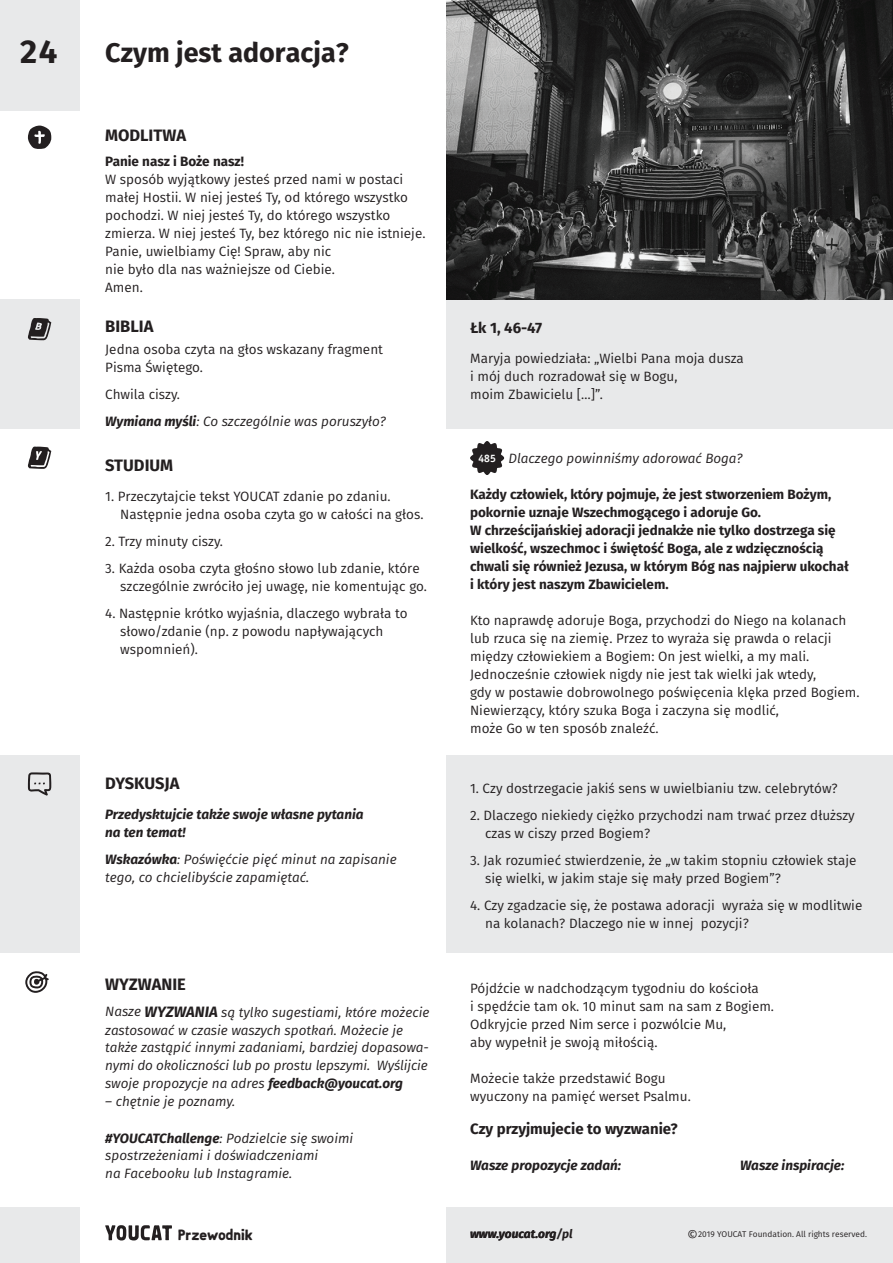
<style>
.page{position:relative;width:893px;height:1263px;background:#fff}
.page>*{position:absolute;margin:0;border:0;box-sizing:border-box;transform-origin:0 0}
.t1{font:700 33px "Fira Sans";color:#231f20}
.t2{font:700 27px "Fira Sans";color:#231f20}
.t3{font:700 16.5px "Fira Sans";color:#231f20}
.t4{font:700 15px "Fira Sans";color:#231f20}
.t5{font:900 14.85px "Rockster";color:#231f20}
.t6{font:13.5px/18px "Fira Sans";color:#231f20}
.t7{font:italic 13.5px/18px "Fira Sans";color:#231f20}
.t8{font:700 13.5px/18px "Fira Sans";color:#231f20}
.t9{font:italic 700 13.5px/18px "Fira Sans";color:#231f20}
.t10{font:italic 700 12px "Fira Sans";color:#231f20}
.t11{font:700 10.8px "Officina Sans ITC Pro";color:#fff}
.t12{font:8.4px "Fira Sans";color:#231f20}
.s1{font-style:normal}
.s2{font-weight:700}
.s3{font-weight:700;font-size:15px}
.s4{font-size:13.5px}
</style>
<div class="page">
<div style="left:0;top:0;width:79px;height:111px;background:#e8e9ea"></div>
<div style="left:446px;top:300px;width:447px;height:129px;background:#e8e9ea"></div>
<div style="left:0;top:300px;width:79px;height:129px;background:#e8e9ea"></div>
<svg style="left:28px;top:446px;width:23px;height:23px"></svg>
<svg style="left:28px;top:126px;width:23px;height:23px"></svg>
<svg style="left:28px;top:318px;width:23px;height:23px"></svg>
<div style="left:446px;top:1207px;width:447px;height:56px;background:#e8e9ea"></div>
<div style="left:0;top:1207px;width:79px;height:56px;background:#e8e9ea"></div>
<div style="left:0;top:755px;width:79px;height:197px;background:#e8e9ea"></div>
<div style="left:446px;top:755px;width:447px;height:197px;background:#e8e9ea"></div>
<svg style="left:28px;top:772px;width:23px;height:24px"></svg>
<svg style="left:25px;top:971px;width:24px;height:22px"></svg>
<svg style="left:470px;top:441px;width:34px;height:34px"></svg>
<svg style="left:105px;top:1225px;width:67px;height:15px"></svg>
<img style="left:446px;top:0;width:447px;height:300px">
<h1 class="t1" style="left:20px;top:24px;width:39px">24</h1>
<h2 class="t2" style="left:105px;top:30px;width:245px">Czym jest adoracja?</h2>
<p class="t3" style="left:105px;top:121px;width:82px">MODLITWA</p>
<p class="t8" style="left:105px;top:152px;width:140px">Panie nasz i Boże nasz!</p>
<p class="t6" style="left:105px;top:172px;width:322px">W sposób wyjątkowy jesteś przed nami w postaci małej Hostii. W niej jesteś Ty, od którego wszystko pochodzi. W niej jesteś Ty, do którego wszystko zmierza. W niej jesteś Ty, bez którego nic nie istnieje.<br>Panie, uwielbiamy Cię! Spraw, aby nic<br>nie było dla nas ważniejsze od Ciebie.<br>Amen.</p>
<p class="t3" style="left:105px;top:313px;width:50px">BIBLIA</p>
<p class="t6" style="left:105px;top:341px;width:279px">Jedna osoba czyta na głos wskazany fragment<br>Pisma Świętego.</p>
<p class="t7" style="left:105px;top:381px;width:282px;line-height:27px"><span class="s1">Chwila ciszy.<br></span><span class="s2">Wymiana myśli</span>: Co szczególnie was poruszyło?</p>
<p class="t3" style="left:105px;top:452px;width:70px">STUDIUM</p>
<p class="t6" style="left:120px;top:489px;width:305px;text-indent:-15px">1. Przeczytajcie tekst YOUCAT zdanie po zdaniu.<br>Następnie jedna osoba czyta go w całości na głos.</p>
<p class="t6" style="left:105px;top:534px;width:119px">2. Trzy minuty ciszy.</p>
<p class="t6" style="left:120px;top:561px;width:308px;text-indent:-15px">3. Każda osoba czyta głośno słowo lub zdanie, które szczególnie zwróciło jej uwagę, nie komentując go.</p>
<p class="t6" style="left:120px;top:606px;width:289px;text-indent:-15px">4. Następnie krótko wyjaśnia, dlaczego wybrała to słowo/zdanie (np. z powodu napływających wspomnień).</p>
<p class="t4" style="left:470px;top:315px;width:74px">Łk 1, 46-47</p>
<p class="t6" style="left:470px;top:351px;width:275px">Maryja powiedziała: „Wielbi Pana moja dusza i mój duch rozradował się w Bogu,<br>moim Zbawicielu […]”.</p>
<p class="t11" style="left:478px;top:452px;width:19px">485</p>
<p class="t7" style="left:509px;top:450px;width:235px">Dlaczego powinniśmy adorować Boga?</p>
<p class="t8" style="left:470px;top:484px;width:380px">Każdy człowiek, który pojmuje, że jest stworzeniem Bożym, pokornie uznaje Wszechmogącego i adoruje Go.<br>W chrześcijańskiej adoracji jednakże nie tylko dostrzega się wielkość, wszechmoc i świętość Boga, ale z wdzięcznością chwali się również Jezusa, w którym Bóg nas najpierw ukochał i który jest naszym Zbawicielem.</p>
<p class="t6" style="left:470px;top:612px;width:391px">Kto naprawdę adoruje Boga, przychodzi do Niego na kolanach lub rzuca się na ziemię. Przez to wyraża się prawda o relacji między człowiekiem a Bogiem: On jest wielki, a my mali.<br>Jednocześnie człowiek nigdy nie jest tak wielki jak wtedy,<br>gdy w postawie dobrowolnego poświęcenia klęka przed Bogiem.<br>Niewierzący, który szuka Boga i zaczyna się modlić,<br>może Go w ten sposób znaleźć.</p>
<p class="t3" style="left:105px;top:769px;width:76px">DYSKUSJA</p>
<p class="t6" style="left:470px;top:781px;width:369px">1. Czy dostrzegacie jakiś sens w uwielbianiu tzw. celebrytów?</p>
<p class="t6" style="left:485px;top:808px;width:371px;text-indent:-15px">2. Dlaczego niekiedy ciężko przychodzi nam trwać przez dłuższy czas w ciszy przed Bogiem?</p>
<p class="t6" style="left:485px;top:853px;width:373px;text-indent:-15px">3. Jak rozumieć stwierdzenie, że „w takim stopniu człowiek staje się wielki, w jakim staje się mały przed Bogiem”?</p>
<p class="t6" style="left:485px;top:898px;width:379px;text-indent:-15px">4. Czy zgadzacie się, że postawa adoracji wyraża się w modlitwie na kolanach? Dlaczego nie w innej pozycji?</p>
<p class="t9" style="left:105px;top:804px;width:260px">Przedysktujcie także swoje własne pytania na ten temat!</p>
<p class="t7" style="left:105px;top:851px;width:293px"><span class="s2">Wskazówka</span>: Poświęćcie pięć minut na zapisanie tego, co chcielibyście zapamiętać.</p>
<p class="t3" style="left:105px;top:970px;width:82px">WYZWANIE</p>
<p class="t7" style="left:105px;top:1004px;width:326px">Nasze <span class="s3">WYZWANIA</span> są tylko sugestiami, które możecie zastosować w czasie waszych spotkań. Możecie je także zastąpić innymi zadaniami, bardziej dopasowa&shy;nymi do okoliczności lub po prostu lepszymi. Wyślijcie swoje propozycje na adres <span class="s2">feedback@youcat.org</span></p>
<p class="t7" style="left:105px;top:1094px;width:132px">– chętnie je poznamy.</p>
<p class="t7" style="left:105px;top:1130px;width:250px"><span class="s2">#YOUCATChallenge</span>: Podzielcie się swoimi spostrzeżeniami i doświadczeniami<br>na Facebooku lub Instagramie.</p>
<p class="t6" style="left:470px;top:980px;width:305px">Pójdźcie w nadchodzącym tygodniu do kościoła<br>i spędźcie tam ok. 10 minut sam na sam z Bogiem.<br>Odkryjcie przed Nim serce i pozwólcie Mu,<br>aby wypełnił je swoją miłością.</p>
<p class="t6" style="left:470px;top:1070px;width:222px">Możecie także przedstawić Bogu wyuczony na pamięć werset Psalmu.</p>
<p class="t4" style="left:470px;top:1116px;width:209px">Czy przyjmujecie to wyzwanie?</p>
<p class="t9" style="left:470px;top:1155px;width:152px">Wasze propozycje zadań:</p>
<p class="t9" style="left:740px;top:1155px;width:106px">Wasze inspiracje:</p>
<p class="t5" style="left:178px;top:1224px;width:77px">Przewodnik</p>
<p class="t10" style="left:470px;top:1224px;width:104px">www.youcat.org/pl</p>
<p class="t12" style="left:687px;top:1228px;width:181px"><span class="s4">©</span>2019 YOUCAT Foundation. All rights reserved.</p>
</div>
